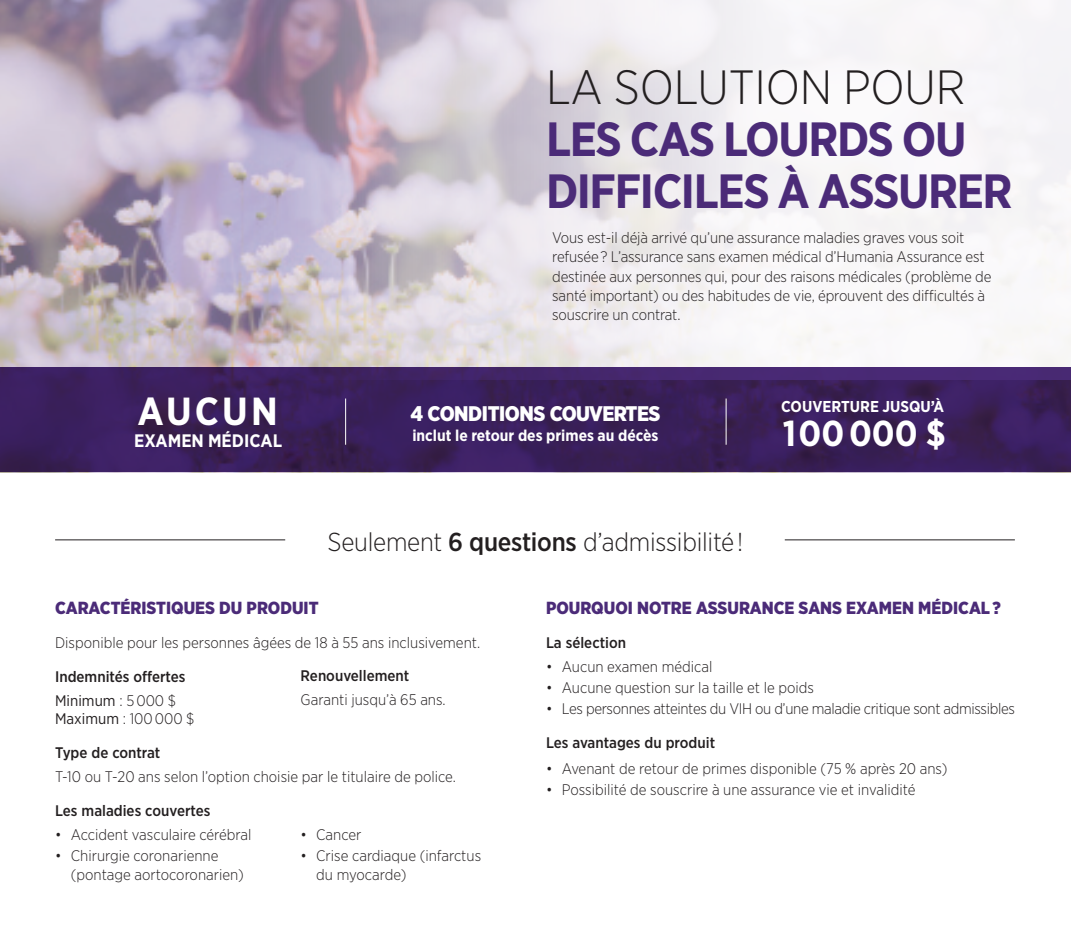
<style>
.page{position:relative;width:1071px;height:945px;background:#fff}
.page>*{position:absolute;margin:0;border:0;box-sizing:border-box;transform-origin:0 0}
.t1{font:700 47.95px/51.8px "Gotham Narrow";letter-spacing:-.03em;color:#4b2b78}
.t2{font:300 47.95px "Gotham Narrow";letter-spacing:-.005em;color:#231f20}
.t3{font:700 39.2px "Gotham Narrow";letter-spacing:.08em;color:#fff}
.t4{font:700 36.05px "Gotham Narrow";color:#fff}
.t5{font:300 25.9px "Gotham Narrow";letter-spacing:-.01em;color:#231f20}
.t6{font:900 21.18px "Gotham Narrow";letter-spacing:-.025em;color:#fff}
.t7{font:700 18.03px "Gotham Narrow";color:#fff}
.t8{font:900 17.5px "Gotham Narrow";color:#4b2b78}
.t9{font:700 15.75px "Gotham Narrow";color:#fff}
.t10{font:300 15.4px/19.2px "Gotham Narrow";letter-spacing:-.01em;color:#231f20}
.t11{font:500 15.4px/23.8px "Gotham Narrow";color:#231f20}
.s1{font-weight:500}
.s2{font-weight:400}
.s3{font-weight:300}
</style>
<div class="page">
<img style="left:0;top:0;width:1071px;height:472px">
<svg style="left:257px;top:0;width:814px;height:367px"></svg>
<svg style="left:0;top:367px;width:1071px;height:104px;fill:#3a1f5c"></svg>
<hr style="left:345px;top:399px;width:1px;height:46px;background:#fff">
<hr style="left:726px;top:399px;width:1px;height:46px;background:#fff">
<hr style="left:55px;top:539px;width:230px;height:1px;background:#231f20">
<hr style="left:785px;top:539px;width:230px;height:1px;background:#231f20">
<h1 class="t2" style="left:546px;top:58px;width:421px">LA SOLUTION POUR</h1>
<h1 class="t1" style="left:546px;top:113px;width:468px">LES CAS LOURDS OU<br>DIFFICILES À ASSURER</h1>
<h2 class="t3" style="left:137px;top:386px;width:142px">AUCUN</h2>
<p class="t7" style="left:134px;top:429px;width:150px">EXAMEN MÉDICAL</p>
<p class="t10" style="left:552px;top:228px;width:441px">Vous est-il déjà arrivé qu’une assurance maladies graves vous soit refusée ? L’assurance sans examen médical d’Humania Assurance est destinée aux personnes qui, pour des raisons médicales (problème de santé important) ou des habitudes de vie, éprouvent des difficultés à souscrire un contrat.</p>
<h3 class="t6" style="left:410px;top:400px;width:251px">4 CONDITIONS COUVERTES</h3>
<p class="t9" style="left:412px;top:426px;width:248px">inclut le retour des primes au décès</p>
<h3 class="t5" style="left:327px;top:526px;width:417px">Seulement <span class="s1">6 questions</span> d’admissibilité !</h3>
<p class="t9" style="left:781px;top:396px;width:164px">COUVERTURE JUSQU’À</p>
<h3 class="t4" style="left:783px;top:410px;width:165px">100 000 $</h3>
<p class="t8" style="left:55px;top:596px;width:265px">CARACTÉRISTIQUES DU PRODUIT</p>
<p class="t10" style="left:55px;top:633px;width:427px">Disponible pour les personnes âgées de 18 à 55 ans inclusivement.</p>
<p class="t11" style="left:55px;top:665px;width:132px">Indemnités offertes<br><span class="s2">Minimum</span> <span class="s3">: 5 000 $</span></p>
<p class="t10" style="left:55px;top:709px;width:141px"><span class="s2">Maximum</span> : 100 000 $</p>
<p class="t11" style="left:55px;top:741px;width:107px">Type de contrat</p>
<p class="t10" style="left:55px;top:767px;width:402px">T-10 ou T-20 ans selon l’option choisie par le titulaire de police.</p>
<p class="t11" style="left:55px;top:799px;width:157px">Les maladies couvertes</p>
<p class="t10" style="left:55px;top:825px;width:198px">• Accident vasculaire cérébral</p>
<p class="t10" style="left:71px;top:846px;width:175px;line-height:18.4px;text-indent:-16px">• Chirurgie coronarienne (pontage aortocoronarien)</p>
<p class="t11" style="left:301px;top:664px;width:110px">Renouvellement</p>
<p class="t10" style="left:301px;top:690px;width:147px">Garanti jusqu’à 65 ans.</p>
<p class="t10" style="left:301px;top:825px;width:62px">• Cancer</p>
<p class="t10" style="left:316px;top:846px;width:166px;line-height:18.4px;text-indent:-16px">• Crise cardiaque (infarctus du myocarde)</p>
<p class="t8" style="left:546px;top:596px;width:456px">POURQUOI NOTRE ASSURANCE SANS EXAMEN MÉDICAL ?</p>
<p class="t11" style="left:546px;top:630px;width:82px">La sélection</p>
<p class="t10" style="left:546px;top:656px;width:168px">• Aucun examen médical</p>
<p class="t10" style="left:546px;top:677px;width:270px">• Aucune question sur la taille et le poids</p>
<p class="t10" style="left:546px;top:699px;width:471px">• Les personnes atteintes du VIH ou d’une maladie critique sont admissibles</p>
<p class="t11" style="left:546px;top:731px;width:171px">Les avantages du produit</p>
<p class="t10" style="left:546px;top:758px;width:403px">• Avenant de retour de primes disponible (75 % après 20 ans)</p>
<p class="t10" style="left:546px;top:779px;width:371px">• Possibilité de souscrire à une assurance vie et invalidité</p>
</div>
